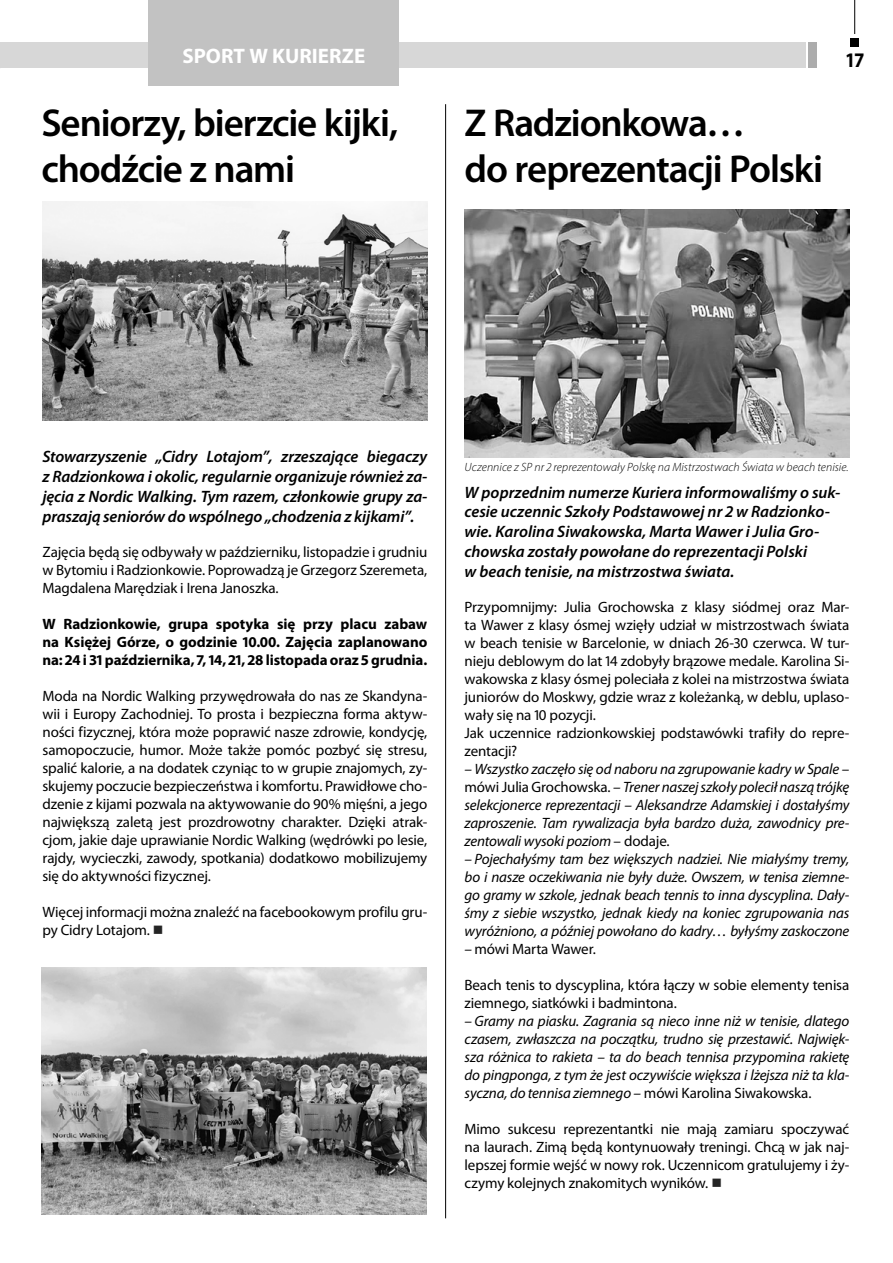
<style>
.page{position:relative;width:893px;height:1263px;background:#fff}
.page>*{position:absolute;margin:0;border:0;box-sizing:border-box;transform-origin:0 0}
.t1{font:600 39px/46.8px "Myriad Pro";letter-spacing:-.03em;color:#000}
.t2{font:700 21px "Myriad Pro";color:#fff}
.t3{font:700 20.85px "Myriad Pro";color:#000;scale:.9 1}
.t4{font:italic 600 16.5px/19.8px "Myriad Pro";color:#000;text-align:justify}
.t5{font:15px/18px "Myriad Pro";letter-spacing:-.01em;color:#000;text-align:justify}
.t6{font:italic 15px/18px "Myriad Pro";letter-spacing:-.015em;color:#000;text-align:justify}
.t7{font:700 15px/18px "Myriad Pro";letter-spacing:-.005em;color:#000;text-align:justify}
.t8{font:italic 300 12px "Myriad Pro";letter-spacing:.005em;color:#000}
.s1{color:#242424}
.s2{font-style:normal}
.s3{font-style:italic}
</style>
<div class="page">
<div style="left:0;top:43px;width:806px;height:25px;background:#d7d7d7"></div>
<hr style="left:854px;top:0;width:1px;height:34px;background:#000">
<div style="left:850px;top:38px;width:9px;height:9px;background:#000"></div>
<div style="left:808px;top:43px;width:8px;height:25px;background:#acacac"></div>
<div style="left:149px;top:0;width:250px;height:85px;background:#c2c2c2"></div>
<hr style="left:445px;top:104px;width:1px;height:1114px;background:#000">
<img style="left:465px;top:209px;width:384px;height:248px">
<img style="left:43px;top:202px;width:384px;height:219px">
<img style="left:42px;top:967px;width:385px;height:247px">
<h2 class="t2" style="left:183px;top:42px;width:172px">SPORT W KU RIERZE</h2>
<h3 class="t3" style="left:845px;top:46px;width:23px">17</h3>
<h1 class="t1" style="left:41px;top:98px;width:358px">Seniorzy, bierzcie kijki, chodźcie z nami</h1>
<h1 class="t1" style="left:465px;top:98px;width:360px">Z Radzionkowa…<br>do reprezentacji Polski</h1>
<p class="t4" style="left:43px;top:446px;width:386px">Stowarzyszenie „Cidry Lotajom”, zrzeszające biegaczy z Radzionkowa i okolic, regularnie organizuje również za&shy;jęcia z Nordic Walking. Tym razem, członkowie grupy za&shy;praszają seniorów do wspólnego „chodzenia z kijkami”.</p>
<p class="t5" style="left:43px;top:542px;width:386px">Zajęcia będą się odbywały w październiku, listopadzie i grudniu w Bytomiu i Radzionkowie. Poprowadzą je Grzegorz Szeremeta, Magdalena Marędziak i Irena Janoszka.</p>
<p class="t7" style="left:43px;top:614px;width:386px">W Radzionkowie, grupa spotyka się przy placu zabaw na Księżej Górze, o godzinie 10.00. Zajęcia zaplanowano na: 24 i 31 października, 7, 14, 21, 28 listopada oraz 5 grudnia.</p>
<p class="t5" style="left:43px;top:686px;width:386px">Moda na Nordic Walking przywędrowała do nas ze Skandyna&shy;wii i Europy Zachodniej. To prosta i bezpieczna forma aktyw&shy;ności fizycznej, która może poprawić nasze zdrowie, kondycję, samopoczucie, humor. Może także pomóc pozbyć się stresu, spalić kalorie, a na dodatek czyniąc to w grupie znajomych, zy&shy;skujemy poczucie bezpieczeństwa i komfortu. Prawidłowe cho&shy;dzenie z kijami pozwala na aktywowanie do 90% mięśni, a jego największą zaletą jest prozdrowotny charakter. Dzięki atrak&shy;cjom, jakie daje uprawianie Nordic Walking (wędrówki po lesie, rajdy, wycieczki, zawody, spotkania) dodatkowo mobilizujemy się do aktywności fizycznej.</p>
<p class="t5" style="left:43px;top:902px;width:386px">Więcej informacji można znaleźć na facebookowym profilu gru&shy;py Cidry Lotajom. <span class="s1">■</span></p>
<p class="t8" style="left:465px;top:459px;width:386px">Uczennice z SP nr 2 reprezentowały Polskę na Mistrzostwach Świata w beach tenisie.</p>
<p class="t4" style="left:465px;top:482px;width:377px;text-align:left">W poprzednim numerze Kuriera informowaliśmy o suk&shy;cesie uczennic Szkoły Podstawowej nr 2 w Radzionko&shy;wie. Karolina Siwakowska, Marta Wawer i Julia Gro&shy;chowska zostały powołane do reprezentacji Polski<br>w beach tenisie, na mistrzostwa świata.</p>
<p class="t5" style="left:465px;top:598px;width:386px;text-align:left">Przypomnijmy: Julia Grochowska z klasy siódmej oraz Mar&shy;ta Wawer z klasy ósmej wzięły udział w mistrzostwach świata w beach tenisie w Barcelonie, w dniach 26-30 czerwca. W tur&shy;nieju deblowym do lat 14 zdobyły brązowe medale. Karolina Si&shy;wakowska z klasy ósmej poleciała z kolei na mistrzostwa świata juniorów do Moskwy, gdzie wraz z koleżanką, w deblu, uplaso&shy;wały się na 10 pozycji.<br>Jak uczennice radzionkowskiej podstawówki trafiły do repre&shy;zentacji?</p>
<p class="t6" style="left:465px;top:760px;width:386px">– Wszystko zaczęło się od naboru na zgrupowanie kadry w Spale – <span class="s2">mówi Julia Grochowska.</span> – Trener naszej szkoły polecił naszą trójkę selekcjonerce reprezentacji – Aleksandrze Adamskiej i dostałyśmy zaproszenie. Tam rywalizacja była bardzo duża, zawodnicy pre&shy;zentowali wysoki poziom <span class="s2">– dodaje.</span></p>
<p class="t6" style="left:465px;top:850px;width:386px">– Pojechałyśmy tam bez większych nadziei. Nie miałyśmy tremy, bo i nasze oczekiwania nie były duże. Owszem, w tenisa ziemne&shy;go gramy w szkole, jednak beach tennis to inna dyscyplina. Dały&shy;śmy z siebie wszystko, jednak kiedy na koniec zgrupowania nas wyróżniono, a później powołano do kadry… byłyśmy zaskoczone</p>
<p class="t5" style="left:465px;top:940px;width:133px"><span class="s3">–</span> mówi Marta Wawer.</p>
<p class="t5" style="left:465px;top:976px;width:386px">Beach tenis to dyscyplina, która łączy w sobie elementy tenisa ziemnego, siatkówki i badmintona.</p>
<p class="t6" style="left:465px;top:1012px;width:386px">– Gramy na piasku. Zagrania są nieco inne niż w tenisie, dlatego czasem, zwłaszcza na początku, trudno się przestawić. Najwięk&shy;sza różnica to rakieta – ta do beach tennisa przypomina rakietę do pingponga, z tym że jest oczywiście większa i lżejsza niż ta kla&shy;syczna, do tennisa ziemnego – <span class="s2">mówi Karolina Siwakowska.</span></p>
<p class="t5" style="left:465px;top:1120px;width:386px">Mimo sukcesu reprezentantki nie mają zamiaru spoczywać na laurach. Zimą będą kontynuowały treningi. Chcą w jak naj&shy;lepszej formie wejść w nowy rok. Uczennicom gratulujemy i ży&shy;czymy kolejnych znakomitych wyników. <span class="s1">■</span></p>
</div>
